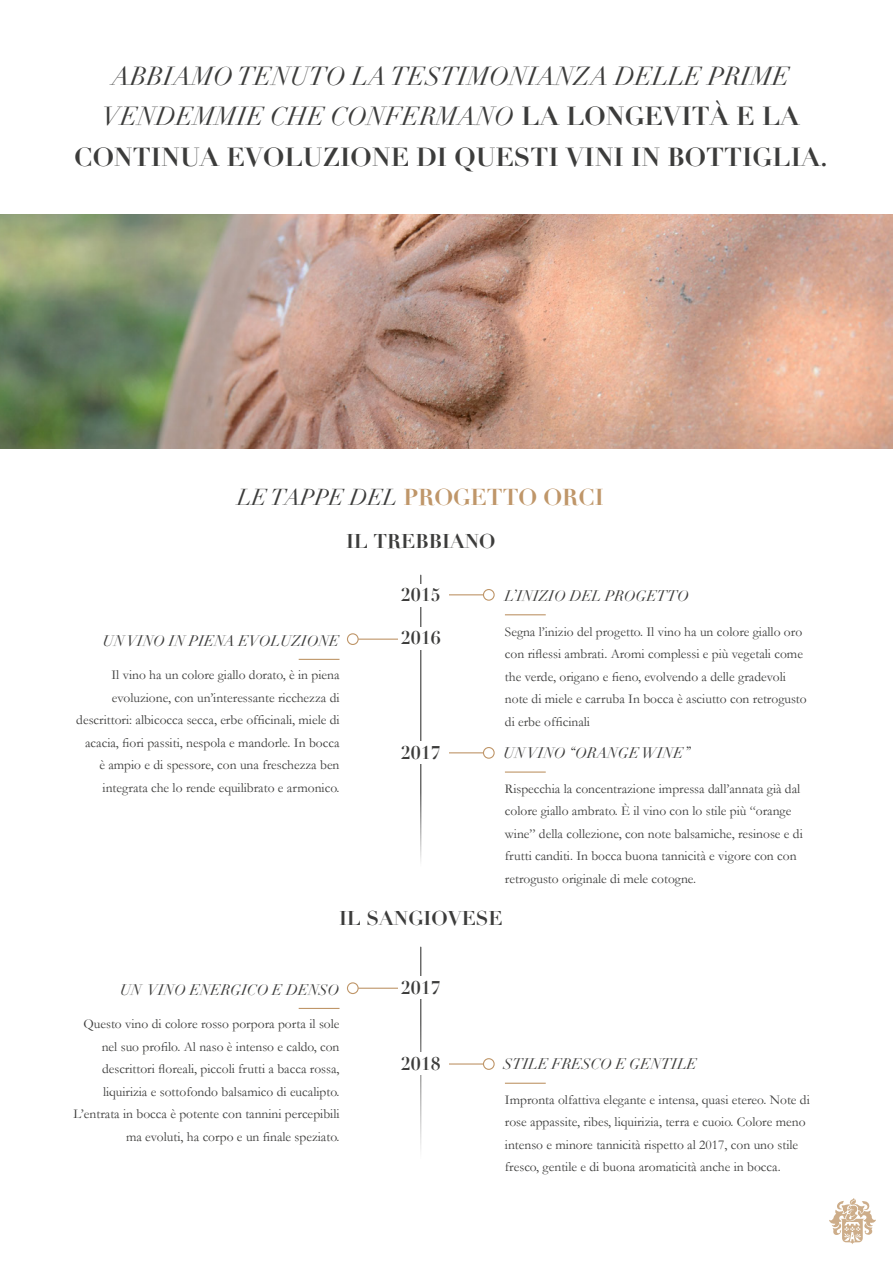
<style>
.page{position:relative;width:893px;height:1263px;background:#fff}
.page>*{position:absolute;margin:0;border:0;box-sizing:border-box;transform-origin:0 0}
.t1{font:italic 25.5px/40.5px "Didot";color:#3c3c3b;text-align:center}
.t2{font:700 22.5px "Didot";color:#bf9669}
.t3{font:700 19.5px "Didot";color:#3c3c3b}
.t4{font:700 18px "Didot";color:#3c3c3b}
.t5{font:italic 15px "Didot";color:#3c3c3b}
.t6{font:13.5px/22.5px "Garamond";color:#3c3c3b}
.s1{font-weight:700;font-style:normal}
.s2{font-weight:400;font-style:italic;color:#3c3c3b}
</style>
<div class="page">
<svg style="left:829px;top:1198px;width:47px;height:46px"></svg>
<hr style="left:420px;top:575px;width:1px;height:309px;background:#3c3c3b">
<hr style="left:420px;top:947px;width:1px;height:232px;background:#3c3c3b">
<hr style="left:299px;top:659px;width:40px;height:1px;background:#bf9669">
<hr style="left:299px;top:1008px;width:40px;height:1px;background:#bf9669">
<hr style="left:358px;top:639px;width:41px;height:1px;background:#bf9669">
<hr style="left:358px;top:988px;width:41px;height:1px;background:#bf9669">
<hr style="left:443px;top:594px;width:41px;height:1px;background:#bf9669">
<hr style="left:443px;top:752px;width:41px;height:1px;background:#bf9669">
<hr style="left:443px;top:1063px;width:41px;height:1px;background:#bf9669">
<hr style="left:505px;top:614px;width:41px;height:1px;background:#bf9669">
<hr style="left:505px;top:771px;width:41px;height:2px;background:#bf9669">
<hr style="left:505px;top:1083px;width:41px;height:1px;background:#bf9669">
<div style="left:347px;top:633px;width:12px;height:12px;border:1px solid #bf9669;border-radius:50%"></div>
<div style="left:347px;top:982px;width:12px;height:12px;border:1px solid #bf9669;border-radius:50%"></div>
<div style="left:483px;top:589px;width:12px;height:12px;border:1px solid #bf9669;border-radius:50%"></div>
<div style="left:483px;top:747px;width:12px;height:12px;border:1px solid #bf9669;border-radius:50%"></div>
<div style="left:483px;top:1058px;width:12px;height:12px;border:1px solid #bf9669;border-radius:50%"></div>
<div style="left:398px;top:627px;width:50px;height:22px;background:#fff"></div>
<div style="left:398px;top:976px;width:50px;height:22px;background:#fff"></div>
<div style="left:398px;top:584px;width:50px;height:22px;background:#fff"></div>
<div style="left:398px;top:742px;width:50px;height:22px;background:#fff"></div>
<div style="left:398px;top:1053px;width:50px;height:22px;background:#fff"></div>
<img style="left:0;top:215px;width:893px;height:233px">
<h1 class="t1" style="left:74px;top:56px;width:755px">ABBIAMO TENUTO LA TESTIMONIANZA DELLE PRIME<br>VENDEMMIE CHE CONFERMANO <span class="s1">LA LONGEVITÀ E LA<br>CONTINUA EVOLUZIONE DI QUESTI VINI IN BOTTIGLIA.</span></h1>
<h2 class="t2" style="left:238px;top:483px;width:368px"><span class="s2">LE TAPPE DEL</span> PROGETTO ORCI</h2>
<h3 class="t3" style="left:346px;top:529px;width:151px">IL TREBBIANO</h3>
<p class="t5" style="left:103px;top:631px;width:238px">UN VINO IN PIENA EVOLUZIONE</p>
<p class="t6" style="left:76px;top:663px;width:265px;text-align:right">Il vino ha un colore giallo dorato, è in piena evoluzione, con un’interessante ricchezza di descrittori: albicocca secca, erbe officinali, miele di acacia, fiori passiti, nespola e mandorle. In bocca è ampio e di spessore, con una freschezza ben integrata che lo rende equilibrato e armonico.</p>
<h3 class="t4" style="left:401px;top:583px;width:42px">2015</h3>
<h3 class="t4" style="left:401px;top:627px;width:42px">2016</h3>
<h3 class="t4" style="left:401px;top:741px;width:42px">2017</h3>
<p class="t5" style="left:505px;top:587px;width:186px">L’INIZIO DEL PROGETTO</p>
<p class="t6" style="left:505px;top:620px;width:303px">Segna l’inizio del progetto. Il vino ha un colore giallo oro con riflessi ambrati. Aromi complessi e più vegetali come the verde, origano e fieno, evolvendo a delle gradevoli note di miele e carruba In bocca è asciutto con retrogusto di erbe officinali</p>
<p class="t5" style="left:504px;top:744px;width:188px">UN VINO “ORANGE WINE”</p>
<p class="t6" style="left:505px;top:777px;width:299px">Rispecchia la concentrazione impressa dall’annata già dal colore giallo ambrato. È il vino con lo stile più “orange wine” della collezione, con note balsamiche, resinose e di frutti canditi. In bocca buona tannicità e vigore con con retrogusto originale di mele cotogne.</p>
<h3 class="t3" style="left:339px;top:906px;width:165px">IL SANGIOVESE</h3>
<p class="t5" style="left:120px;top:980px;width:221px">UN VINO ENERGICO E DENSO</p>
<p class="t6" style="left:74px;top:1012px;width:267px;text-align:right">Questo vino di colore rosso porpora porta il sole nel suo profilo. Al naso è intenso e caldo, con descrittori floreali, piccoli frutti a bacca rossa, liquirizia e sottofondo balsamico di eucalipto.<br>L’entrata in bocca è potente con tannini percepibili ma evoluti, ha corpo e un finale speziato.</p>
<h3 class="t4" style="left:401px;top:976px;width:42px">2017</h3>
<h3 class="t4" style="left:401px;top:1052px;width:42px">2018</h3>
<p class="t5" style="left:504px;top:1055px;width:195px">STILE FRESCO E GENTILE</p>
<p class="t6" style="left:505px;top:1088px;width:306px">Impronta olfattiva elegante e intensa, quasi etereo. Note di rose appassite, ribes, liquirizia, terra e cuoio. Colore meno intenso e minore tannicità rispetto al 2017, con uno stile fresco, gentile e di buona aromaticità anche in bocca.</p>
</div>
